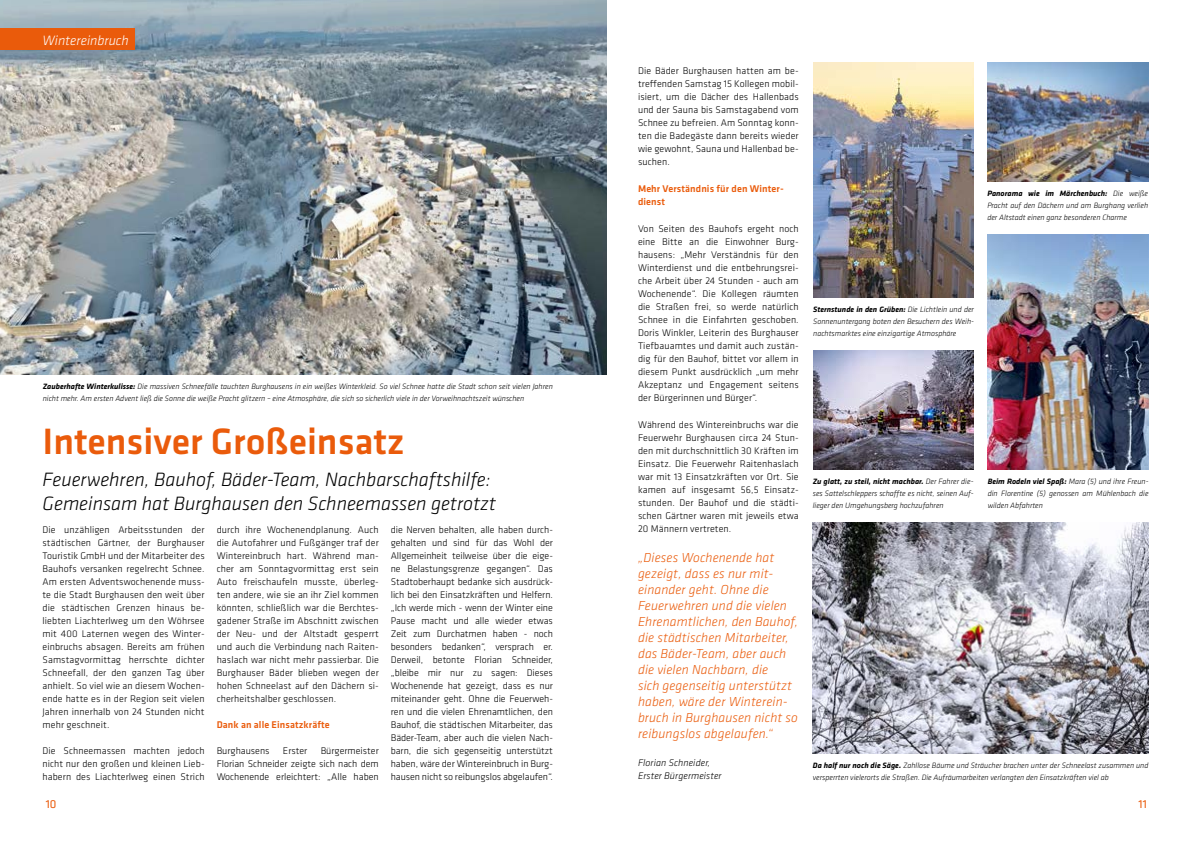
<style>
.page{position:relative;width:1191px;height:842px;background:#fff}
.page>*{position:absolute;margin:0;border:0;box-sizing:border-box;transform-origin:0 0}
.t1{font:500 38px "Klavika Basic";color:#ea5b0b}
.t2{font:italic 300 20px/24px "Klavika Basic";color:#000}
.t3{font:italic 300 14px "Klavika Basic";color:#fff}
.t4{font:italic 300 13.5px/16px "Klavika Basic";letter-spacing:.01em;color:#ea5b0b}
.t5{font:12px "Klavika Basic";color:#ea5b0b}
.t6{font:500 10.1px/13.1px "Klavika Basic";letter-spacing:.01em;color:#ea5b0b}
.t7{font:300 10px/13px "Klavika Basic";letter-spacing:.01em;color:#000;text-align:justify}
.t8{font:italic 300 10px/13px "Klavika Basic";letter-spacing:.01em;color:#000}
.t9{font:italic 300 8px/12px "Klavika Basic";color:#000}
.t10{font:italic 700 8px "Klavika";color:#000}
.s1{font-family:"Klavika";font-weight:700}
.s2{font-family:"Klavika Basic";font-weight:300}
</style>
<div class="page">
<img style="left:0;top:0;width:606px;height:375px">
<div style="left:0;top:28px;width:134px;height:22px;background:#ea5b0b"></div>
<img style="left:813px;top:522px;width:335px;height:231px">
<img style="left:813px;top:62px;width:160px;height:236px">
<img style="left:987px;top:234px;width:161px;height:236px">
<img style="left:813px;top:350px;width:160px;height:120px">
<img style="left:987px;top:62px;width:161px;height:120px">
<h3 class="t3" style="left:43px;top:31px;width:88px">Wintereinbruch</h3>
<p class="t9" style="left:43px;top:380px;width:511px"><span class="s1">Zauberhafte Winterkulisse:</span> Die massiven Schneefälle tauchten Burghausens in ein weißes Winterkleid. So viel Schnee hatte die Stadt schon seit vielen Jahren nicht mehr. Am ersten Advent ließ die Sonne die weiße Pracht glitzern – eine Atmosphäre, die sich so sicherlich viele in der Vorweihnachtszeit wünschen</p>
<h1 class="t1" style="left:43px;top:415px;width:363px">Intensiver Großeinsatz</h1>
<h2 class="t2" style="left:43px;top:467px;width:455px">Feuerwehren, Bauhof, Bäder-Team, Nachbarschaftshilfe:<br>Gemeinsam hat Burghausen den Schneemassen getrotzt</h2>
<p class="t7" style="left:43px;top:523px;width:164px">Die unzähligen Arbeitsstunden der städtischen Gärtner, der Burghauser Touristik GmbH und der Mitarbeiter des Bauhofs versanken regelrecht Schnee.<br>Am ersten Adventswochenende muss&shy;te die Stadt Burghausen den weit über die städtischen Grenzen hinaus be&shy;liebten Liachterlweg um den Wöhrsee mit 400 Laternen wegen des Winter&shy;einbruchs absagen. Bereits am frühen Samstagvormittag herrschte dichter Schneefall, der den ganzen Tag über anhielt. So viel wie an diesem Wochen&shy;ende hatte es in der Region seit vielen Jahren innerhalb von 24 Stunden nicht mehr geschneit.</p>
<p class="t7" style="left:43px;top:744px;width:164px">Die Schneemassen machten jedoch nicht nur den großen und kleinen Lieb&shy;habern des Liachterlweg einen Strich</p>
<p class="t7" style="left:217px;top:523px;width:164px">durch ihre Wochenendplanung. Auch die Autofahrer und Fußgänger traf der Wintereinbruch hart. Während man&shy;cher am Sonntagvormittag erst sein Auto freischaufeln musste, überleg&shy;ten andere, wie sie an ihr Ziel kommen könnten, schließlich war die Berchtes&shy;gadener Straße im Abschnitt zwischen der Neu- und der Altstadt gesperrt und auch die Verbindung nach Raiten&shy;haslach war nicht mehr passierbar. Die Burghauser Bäder blieben wegen der hohen Schneelast auf den Dächern si&shy;cherheitshalber geschlossen.</p>
<p class="t6" style="left:217px;top:718px;width:115px">Dank an alle Einsatzkräfte</p>
<p class="t7" style="left:217px;top:744px;width:54px">Burghausens</p>
<p class="t7" style="left:283px;top:744px;width:26px">Erster</p>
<p class="t7" style="left:391px;top:523px;width:164px">die Nerven behalten, alle haben durch&shy;gehalten und sind für das Wohl der Allgemeinheit teilweise über die eige&shy;ne Belastungsgrenze gegangen“. Das Stadtoberhaupt bedanke sich ausdrück&shy;lich bei den Einsatzkräften und Helfern. „Ich werde mich - wenn der Winter eine Pause macht und alle wieder etwas Zeit zum Durchatmen haben - noch besonders bedanken“, versprach er.<br>Derweil, betonte Florian Schneider, „bleibe mir nur zu sagen: Dieses Wochenende hat gezeigt, dass es nur miteinander geht. Ohne die Feuerweh&shy;ren und die vielen Ehrenamtlichen, den Bauhof, die städtischen Mitarbeiter, das Bäder-Team, aber auch die vielen Nach&shy;barn, die sich gegenseitig unterstützt haben, wäre der Wintereinbruch in Burg&shy;hausen nicht so reibungslos abgelaufen“.</p>
<p class="t7" style="left:217px;top:744px;width:164px;text-indent:104px">Bürgermeister Florian Schneider zeigte sich nach dem Wochenende erleichtert: „Alle haben</p>
<p class="t7" style="left:638px;top:64px;width:162px">Die Bäder Burghausen hatten am be&shy;treffenden Samstag 15 Kollegen mobil&shy;isiert, um die Dächer des Hallenbads und der Sauna bis Samstagabend vom Schnee zu befreien. Am Sonntag konn&shy;ten die Badegäste dann bereits wieder wie gewohnt, Sauna und Hallenbad be&shy;suchen.</p>
<p class="t6" style="left:638px;top:182px;width:147px">Mehr Verständnis für den Winter&shy;dienst</p>
<p class="t7" style="left:638px;top:222px;width:162px">Von Seiten des Bauhofs ergeht noch eine Bitte an die Einwohner Burg&shy;hausens: „Mehr Verständnis für den Winterdienst und die entbehrungsrei&shy;che Arbeit über 24 Stunden - auch am Wochenende“. Die Kollegen räumten die Straßen frei, so werde natürlich Schnee in die Einfahrten geschoben.<br>Doris Winkler, Leiterin des Burghauser Tiefbauamtes und damit auch zustän&shy;dig für den Bauhof, bittet vor allem in diesem Punkt ausdrücklich „um mehr Akzeptanz und Engagement seitens der Bürgerinnen und Bürger“.</p>
<p class="t7" style="left:638px;top:418px;width:162px">Während des Wintereinbruchs war die Feuerwehr Burghausen circa 24 Stun&shy;den mit durchschnittlich 30 Kräften im Einsatz. Die Feuerwehr Raitenhaslach war mit 13 Einsatzkräften vor Ort. Sie kamen auf insgesamt 56,5 Einsatz&shy;stunden. Der Bauhof und die städti&shy;schen Gärtner waren mit jeweils etwa 20 Männern vertreten.</p>
<p class="t4" style="left:638px;top:550px;width:161px">„Dieses Wochenende hat gezeigt, dass es nur mit&shy;einander geht. Ohne die<br>Feuerwehren und die vielen<br>Ehrenamtlichen, den Bauhof, die städtischen Mitarbeiter, das Bäder-Team, aber auch die vielen Nachbarn, die<br>sich gegenseitig unterstützt haben, wäre der Winterein&shy;bruch in Burghausen nicht so reibungslos abgelaufen.“</p>
<p class="t8" style="left:638px;top:756px;width:85px">Florian Schneider,<br>Erster Bürgermeister</p>
<p class="t10" style="left:987px;top:188px;width:162px">Panorama wie im Märchenbuch: <span class="s2">Die weiße</span></p>
<p class="t9" style="left:987px;top:200px;width:162px">Pracht auf den Dächern und am Burghang verlieh der Altstadt einen ganz besonderen Charme</p>
<p class="t10" style="left:813px;top:304px;width:162px">Sternstunde in den Grüben: <span class="s2">Die Lichtlein und der</span></p>
<p class="t9" style="left:813px;top:315px;width:162px">Sonnenuntergang boten den Besuchern des Weih&shy;nachtsmarktes eine einzigartige Atmosphäre</p>
<p class="t10" style="left:812px;top:476px;width:162px">Zu glatt, zu steil, nicht machbar. <span class="s2">Der Fahrer die-</span></p>
<p class="t9" style="left:812px;top:487px;width:162px">ses Sattelschleppers schaffte es nicht, seinen Auf&shy;lieger den Umgehungsberg hochzufahren</p>
<p class="t9" style="left:987px;top:475px;width:162px;text-align:justify"><span class="s1">Beim Rodeln viel Spaß:</span> Mara (5) und ihre Freun&shy;din Florentine (5) genossen am Mühlenbach die wilden Abfahrten</p>
<p class="t9" style="left:813px;top:759px;width:337px"><span class="s1">Da half nur noch die Säge.</span> Zahllose Bäume und Sträucher brachen unter der Schneelast zusammen und versperrten vielerorts die Straßen. Die Aufräumarbeiten verlangten den Einsatzkräften viel ab</p>
<p class="t5" style="left:46px;top:796px;width:12px">10</p>
<p class="t5" style="left:1138px;top:796px;width:10px">11</p>
</div>
